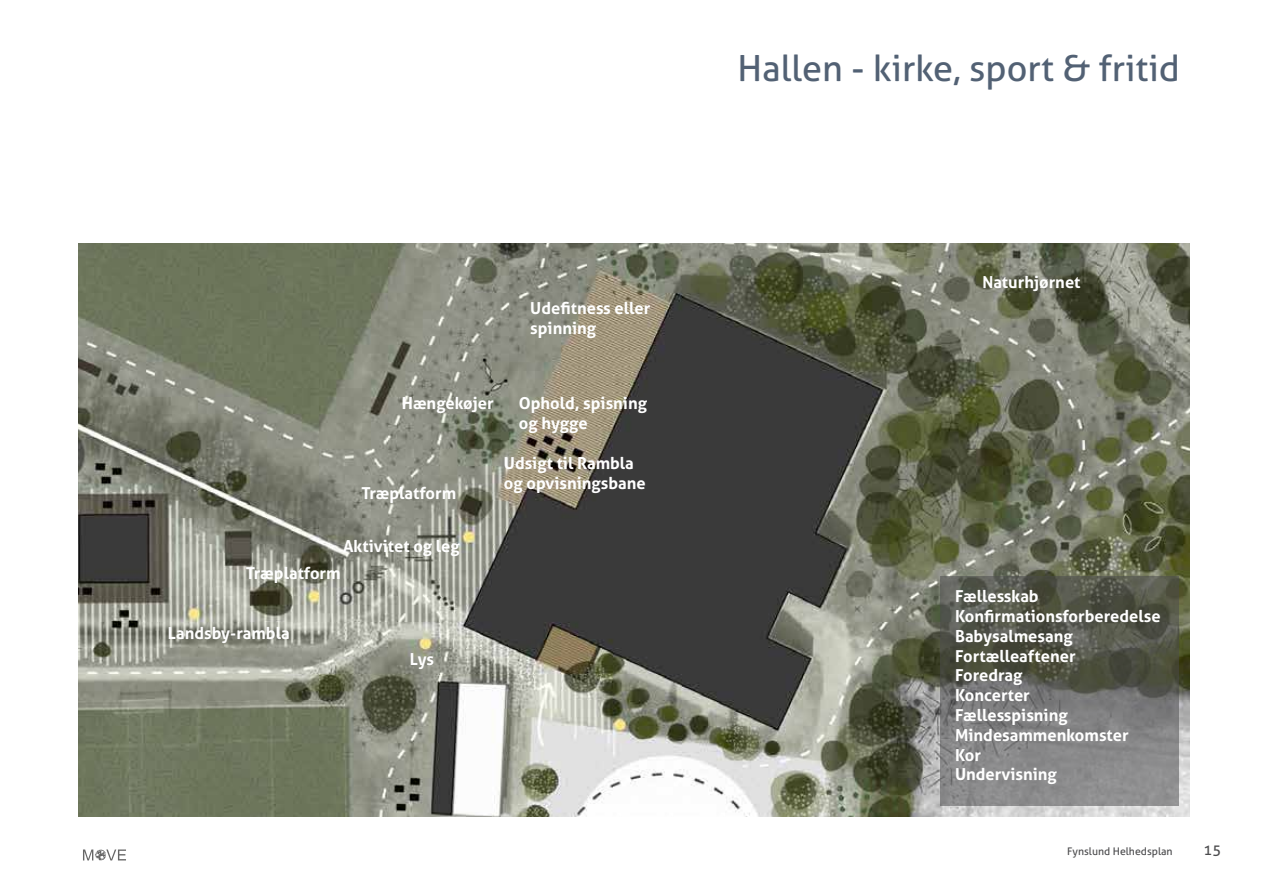
<style>
.page{position:relative;width:1263px;height:893px;background:#fff}
.page>*{position:absolute;margin:0;border:0;box-sizing:border-box;transform-origin:0 0}
.t1{font:36px "Aller";color:#526174}
.t2{font:700 16.5px/19.8px "Aller";color:#fff}
.t3{font:14.7px "Aller";color:#4b4b4d}
.t4{font:10.5px "Aller";color:#4b4b4d}
</style>
<div class="page">
<img style="left:79px;top:244px;width:1110px;height:573px">
<svg style="left:83px;top:849px;width:43px;height:11px"></svg>
<svg style="left:941px;top:577px;width:238px;height:229px;background:#6b6c67"></svg>
<p class="t2" style="left:530px;top:299px;width:122px">Udefitness eller spinning</p>
<p class="t2" style="left:402px;top:393px;width:93px">Hængekøjer</p>
<p class="t2" style="left:361px;top:483px;width:96px">Træplatform</p>
<p class="t2" style="left:519px;top:393px;width:130px">Ophold, spisning og hygge</p>
<p class="t2" style="left:504px;top:453px;width:143px">Udsigt til Rambla og opvisningsbane</p>
<p class="t2" style="left:343px;top:536px;width:118px">Aktivitet og leg</p>
<p class="t2" style="left:246px;top:563px;width:96px">Træplatform</p>
<p class="t2" style="left:168px;top:623px;width:123px">Landsby-rambla</p>
<p class="t2" style="left:410px;top:649px;width:26px">Lys</p>
<h1 class="t1" style="left:737px;top:46px;width:444px">Hallen - kirke, sport &amp; fritid</h1>
<p class="t2" style="left:982px;top:272px;width:100px">Naturhjørnet</p>
<p class="t2" style="left:955px;top:586px;width:207px">Fællesskab<br>Konfirmationsforberedelse<br>Babysalmesang<br>Fortælleaftener<br>Foredrag<br>Koncerter<br>Fællesspisning<br>Mindesammenkomster<br>Kor<br>Undervisning</p>
<p class="t4" style="left:1067px;top:844px;width:107px">Fynslund Helhedsplan</p>
<p class="t3" style="left:1203px;top:841px;width:19px">15</p>
</div>
